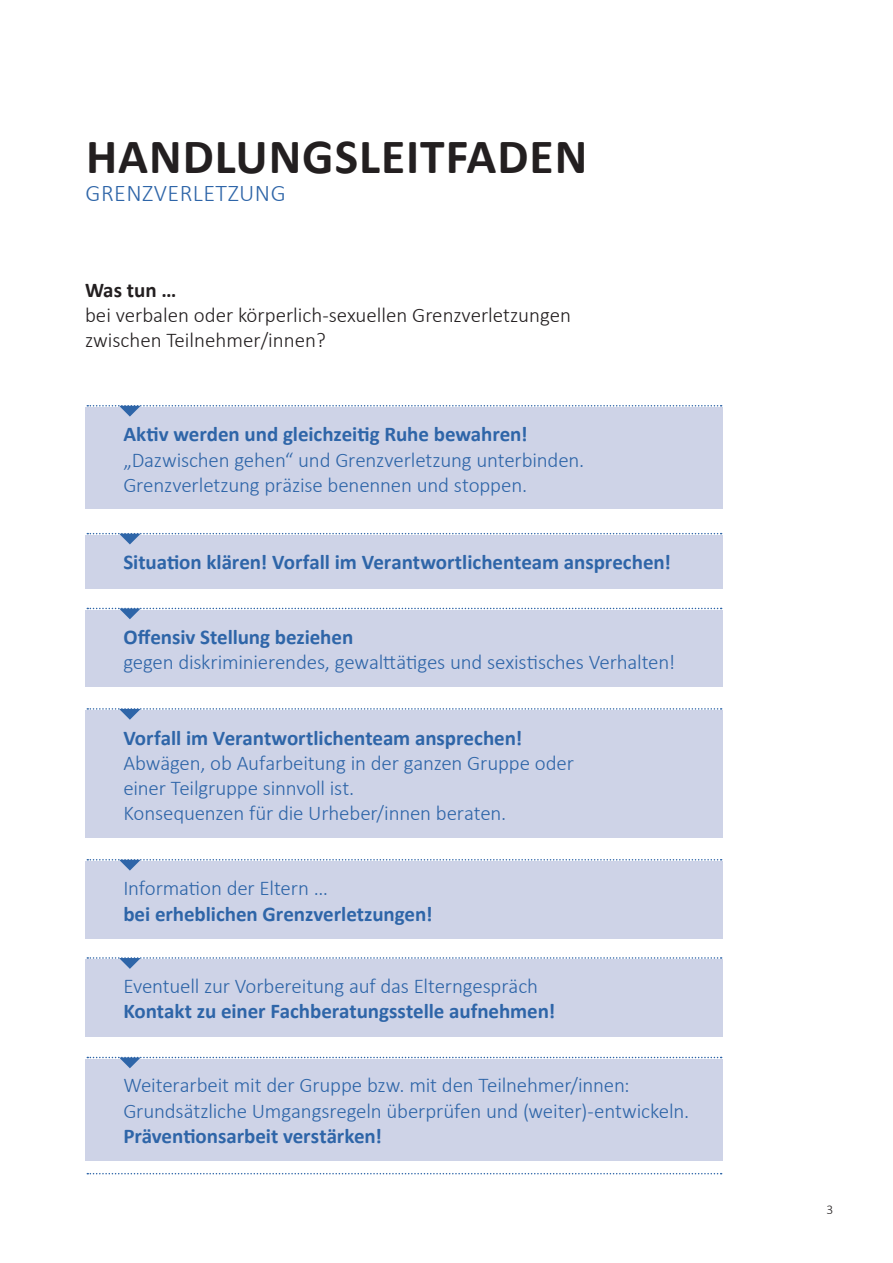
<style>
.page{position:relative;width:893px;height:1263px;background:#fff}
.page>*{position:absolute;margin:0;border:0;box-sizing:border-box;transform-origin:0 0}
.t1{font:700 49.5px "Calibri";letter-spacing:.02em;color:#231f20}
.t2{font:300 24px "Calibri";letter-spacing:.02em;color:#2e65a8}
.t3{font:300 21px/25.2px "Calibri";letter-spacing:-.01em;color:#2e65a8}
.t4{font:700 21px "Calibri";letter-spacing:-.005em;color:#2e65a8}
.t5{font:300 21px/25.2px "Calibri";color:#231f20}
.t6{font:700 21px "Calibri";color:#231f20}
.t7{font:300 13.5px "Calibri";color:#231f20}
</style>
<div class="page">
<div style="left:85px;top:407px;width:637px;height:102px;background:#ced3e7"></div>
<div style="left:85px;top:1059px;width:637px;height:101px;background:#ced3e7"></div>
<div style="left:85px;top:959px;width:637px;height:78px;background:#ced3e7"></div>
<div style="left:85px;top:861px;width:637px;height:78px;background:#ced3e7"></div>
<div style="left:85px;top:710px;width:637px;height:127px;background:#ced3e7"></div>
<div style="left:85px;top:610px;width:637px;height:76px;background:#ced3e7"></div>
<div style="left:85px;top:535px;width:637px;height:53px;background:#ced3e7"></div>
<svg style="left:87px;top:1173px;width:635px;height:1px"></svg>
<svg style="left:87px;top:405px;width:635px;height:12px"></svg>
<svg style="left:87px;top:533px;width:635px;height:11px"></svg>
<svg style="left:87px;top:608px;width:635px;height:11px"></svg>
<svg style="left:87px;top:708px;width:635px;height:12px"></svg>
<svg style="left:87px;top:859px;width:635px;height:11px"></svg>
<svg style="left:87px;top:957px;width:635px;height:12px"></svg>
<svg style="left:87px;top:1057px;width:635px;height:11px"></svg>
<h1 class="t1" style="left:86px;top:122px;width:503px">HANDLUNGSLEITFADEN</h1>
<p class="t2" style="left:86px;top:178px;width:202px">GRENZVERLETZUNG</p>
<p class="t6" style="left:85px;top:275px;width:93px">Was tun …</p>
<p class="t5" style="left:85px;top:302px;width:487px">bei verbalen oder körperlich-sexuellen Grenzverletzungen zwischen Teilnehmer/innen?</p>
<p class="t4" style="left:123px;top:419px;width:406px">Aktiv werden und gleichzeitig Ruhe bewahren!</p>
<p class="t3" style="left:123px;top:447px;width:462px">„Dazwischen gehen“ und Grenzverletzung unterbinden.<br>Grenzverletzung präzise benennen und stoppen.</p>
<p class="t4" style="left:123px;top:547px;width:549px">Situation klären! Vorfall im Verantwortlichenteam ansprechen!</p>
<p class="t4" style="left:123px;top:622px;width:231px">Offensiv Stellung beziehen</p>
<p class="t3" style="left:123px;top:649px;width:553px">gegen diskriminierendes, gewalttätiges und sexistisches Verhalten!</p>
<p class="t4" style="left:123px;top:723px;width:400px">Vorfall im Verantwortlichenteam ansprechen!</p>
<p class="t3" style="left:123px;top:750px;width:452px">Abwägen, ob Aufarbeitung in der ganzen Gruppe oder einer Teilgruppe sinnvoll ist.<br>Konsequenzen für die Urheber/innen beraten.</p>
<p class="t3" style="left:123px;top:876px;width:206px">Information der Eltern …</p>
<p class="t4" style="left:123px;top:899px;width:311px">bei erheblichen Grenzverletzungen!</p>
<p class="t3" style="left:123px;top:973px;width:416px">Eventuell zur Vorbereitung auf das Elterngespräch</p>
<p class="t4" style="left:123px;top:996px;width:433px">Kontakt zu einer Fachberatungsstelle aufnehmen!</p>
<p class="t3" style="left:123px;top:1073px;width:567px">Weiterarbeit mit der Gruppe bzw. mit den Teilnehmer/innen:<br>Grundsätzliche Umgangsregeln überprüfen und (weiter)-entwickeln.</p>
<p class="t4" style="left:123px;top:1121px;width:260px">Präventionsarbeit verstärken!</p>
<p class="t7" style="left:827px;top:1201px;width:8px">3</p>
</div>
